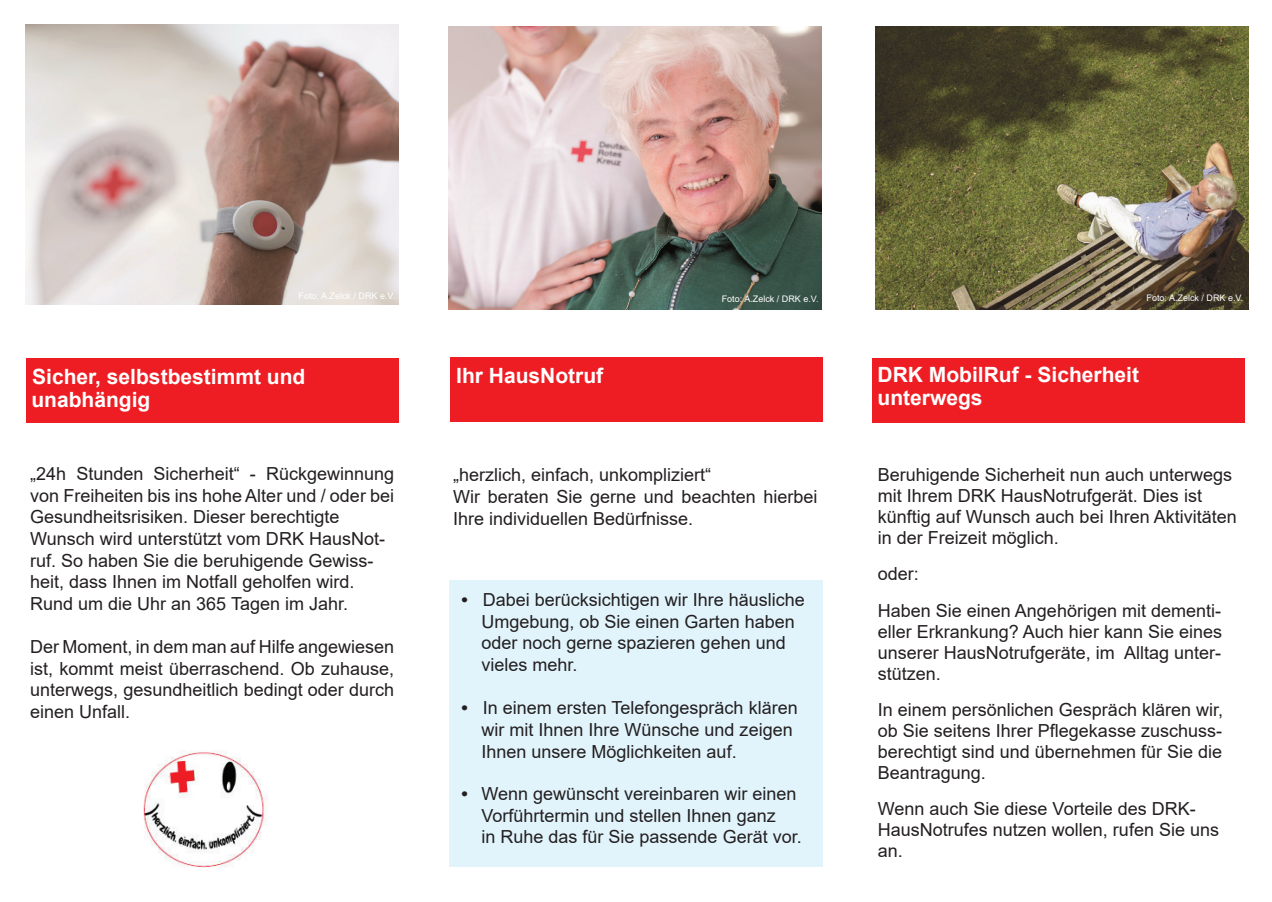
<style>
.page{position:relative;width:1272px;height:902px;background:#fff}
.page>*{position:absolute;margin:0;border:0;box-sizing:border-box;transform-origin:0 0}
.t1{font:700 21px/23.5px "Arial";color:#fff}
.t2{font:18px/21.6px "Arial";color:#231f20}
.t3{font:9px "Arial";color:#fff}
.s1{font-weight:700}
</style>
<div class="page">
<div style="left:26px;top:357px;width:372px;height:65px;background:#ee1d23"></div>
<div style="left:449px;top:357px;width:373px;height:64px;background:#ee1d23"></div>
<img style="left:26px;top:24px;width:372px;height:281px">
<img style="left:875px;top:27px;width:373px;height:282px">
<div style="left:871px;top:358px;width:373px;height:64px;background:#ee1d23"></div>
<img style="left:449px;top:27px;width:372px;height:282px">
<div style="left:448px;top:580px;width:374px;height:286px;background:#e1f4fc"></div>
<img style="left:143px;top:750px;width:124px;height:118px">
<p class="t3" style="left:298px;top:290px;width:98px">Foto: A.Zelck / DRK e.V.</p>
<p class="t3" style="left:721px;top:293px;width:98px">Foto: A.Zelck / DRK e.V.</p>
<p class="t3" style="left:1146px;top:292px;width:98px">Foto: A.Zelck / DRK e.V.</p>
<p class="t1" style="left:31px;top:364px;width:275px">Sicher, selbstbestimmt und unabhängig</p>
<p class="t2" style="left:30px;top:463px;width:365px">„24h Stunden Sicherheit“ - Rückgewinnung von Freiheiten bis ins hohe Alter und / oder bei Gesundheitsrisiken. Dieser berechtigte Wunsch wird unterstützt vom DRK HausNot&shy;ruf. So haben Sie die beruhigende Gewiss&shy;heit, dass Ihnen im Notfall geholfen wird.<br>Rund um die Uhr an 365 Tagen im Jahr.</p>
<p class="t2" style="left:30px;top:635px;width:365px;text-align:justify">Der Moment, in dem man auf Hilfe angewiesen ist, kommt meist überraschend. Ob zuhause, unterwegs, gesundheitlich bedingt oder durch einen Unfall.</p>
<p class="t1" style="left:456px;top:364px;width:149px">Ihr HausNotruf</p>
<p class="t2" style="left:453px;top:464px;width:366px">„herzlich, einfach, unkompliziert“<br>Wir beraten Sie gerne und beachten hierbei<br>Ihre individuellen Bedürfnisse.</p>
<p class="t2" style="left:481px;top:589px;width:325px;text-indent:-20px"><span class="s1">•</span> Dabei berücksichtigen wir Ihre häusliche<br>Umgebung, ob Sie einen Garten haben oder noch gerne spazieren gehen und vieles mehr.</p>
<p class="t2" style="left:481px;top:697px;width:318px;text-indent:-20px"><span class="s1">•</span> In einem ersten Telefongespräch klären wir mit Ihnen Ihre Wünsche und zeigen<br>Ihnen unsere Möglichkeiten auf.</p>
<p class="t2" style="left:481px;top:782px;width:322px;text-indent:-20px"><span class="s1">•</span> Wenn gewünscht vereinbaren wir einen<br>Vorführtermin und stellen Ihnen ganz<br>in Ruhe das für Sie passende Gerät vor.</p>
<p class="t1" style="left:877px;top:363px;width:263px">DRK MobilRuf - Sicherheit unterwegs</p>
<p class="t2" style="left:877px;top:464px;width:360px;line-height:21px">Beruhigende Sicherheit nun auch unterwegs mit Ihrem DRK HausNotrufgerät. Dies ist künftig auf Wunsch auch bei Ihren Aktivitäten in der Freizeit möglich.</p>
<p class="t2" style="left:877px;top:556px;width:345px;line-height:36px">oder:<br>Haben Sie einen Angehörigen mit dementi-</p>
<p class="t2" style="left:877px;top:620px;width:346px;line-height:21px;text-align:justify">eller Erkrankung? Auch hier kann Sie eines unserer HausNotrufgeräte, im Alltag unter&shy;stützen.</p>
<p class="t2" style="left:877px;top:698px;width:347px;line-height:21px;text-align:justify">In einem persönlichen Gespräch klären wir, ob Sie seitens Ihrer Pflegekasse zuschuss&shy;berechtigt sind und übernehmen für Sie die Beantragung.</p>
<p class="t2" style="left:877px;top:797px;width:343px;line-height:21px">Wenn auch Sie diese Vorteile des DRK-<br>HausNotrufes nutzen wollen, rufen Sie uns an.</p>
</div>
